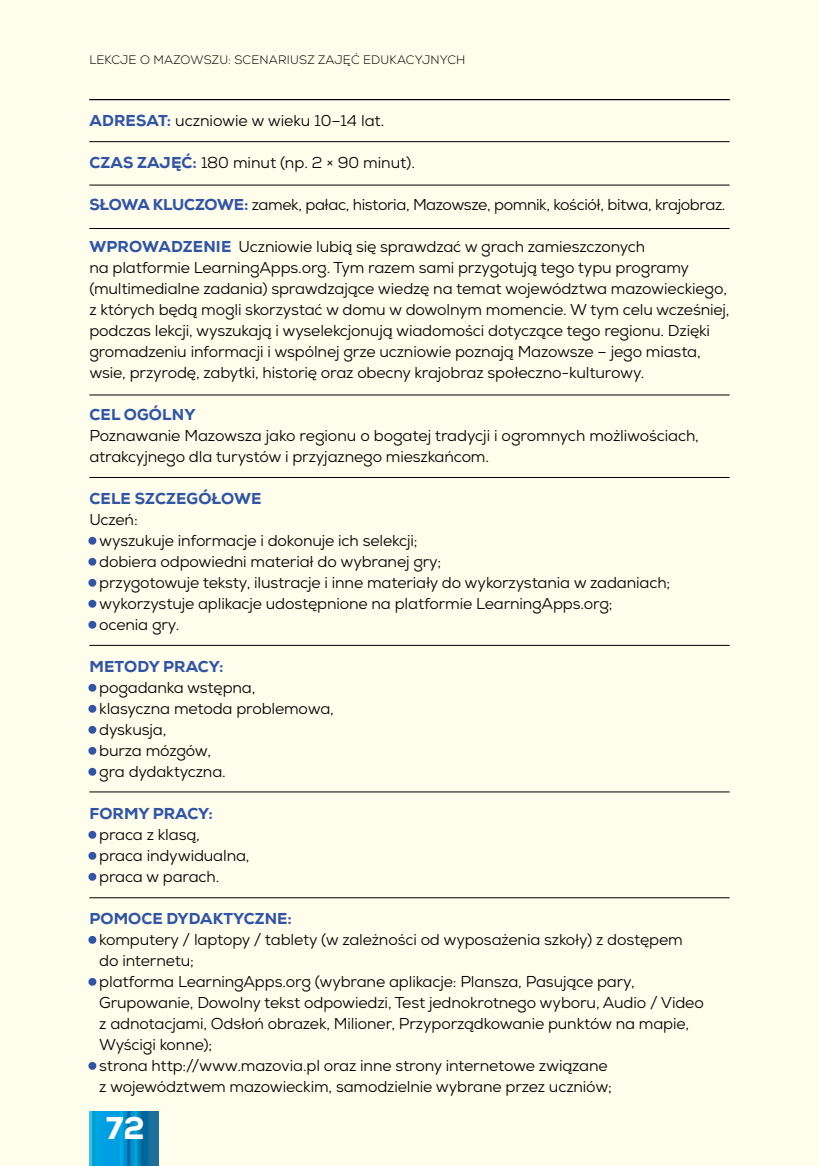
<style>
.page{position:relative;width:819px;height:1166px;background:#fffdeb}
.page>*{position:absolute;margin:0;border:0;box-sizing:border-box;transform-origin:0 0}
.t1{font:800 31.5px "Nexa";color:#fff}
.t2{font:15.75px/21px "Nexa";letter-spacing:-.01em;color:#000}
.t3{font:800 15.75px "Nexa";letter-spacing:.005em;color:#3155a6}
.t4{font:300 12.25px "Nexa";letter-spacing:.015em;color:#000}
.s1{font-weight:800;color:#3155a6}
.s2{color:#3155a6}
</style>
<div class="page">
<img style="left:89px;top:1111px;width:70px;height:55px">
<div style="left:88px;top:537px;width:8px;height:8px;border:5px solid #3155a6;border-radius:50%"></div>
<div style="left:88px;top:558px;width:8px;height:8px;border:5px solid #3155a6;border-radius:50%"></div>
<div style="left:88px;top:579px;width:8px;height:8px;border:5px solid #3155a6;border-radius:50%"></div>
<div style="left:88px;top:600px;width:8px;height:8px;border:5px solid #3155a6;border-radius:50%"></div>
<div style="left:88px;top:621px;width:8px;height:8px;border:5px solid #3155a6;border-radius:50%"></div>
<div style="left:88px;top:684px;width:8px;height:8px;border:5px solid #3155a6;border-radius:50%"></div>
<div style="left:88px;top:705px;width:8px;height:8px;border:5px solid #3155a6;border-radius:50%"></div>
<div style="left:88px;top:726px;width:8px;height:8px;border:5px solid #3155a6;border-radius:50%"></div>
<div style="left:88px;top:747px;width:8px;height:8px;border:5px solid #3155a6;border-radius:50%"></div>
<div style="left:88px;top:768px;width:8px;height:8px;border:5px solid #3155a6;border-radius:50%"></div>
<div style="left:88px;top:831px;width:8px;height:8px;border:5px solid #3155a6;border-radius:50%"></div>
<div style="left:88px;top:852px;width:8px;height:8px;border:5px solid #3155a6;border-radius:50%"></div>
<div style="left:88px;top:873px;width:8px;height:8px;border:5px solid #3155a6;border-radius:50%"></div>
<div style="left:88px;top:936px;width:8px;height:8px;border:5px solid #3155a6;border-radius:50%"></div>
<div style="left:88px;top:978px;width:8px;height:8px;border:5px solid #3155a6;border-radius:50%"></div>
<div style="left:88px;top:1062px;width:8px;height:8px;border:5px solid #3155a6;border-radius:50%"></div>
<hr style="left:89px;top:141px;width:640px;height:1px;background:#000">
<hr style="left:89px;top:99px;width:640px;height:1px;background:#000">
<hr style="left:89px;top:185px;width:640px;height:1px;background:#000">
<hr style="left:89px;top:228px;width:640px;height:1px;background:#000">
<hr style="left:89px;top:645px;width:640px;height:1px;background:#000">
<hr style="left:89px;top:477px;width:640px;height:1px;background:#000">
<hr style="left:89px;top:395px;width:640px;height:1px;background:#000">
<hr style="left:89px;top:791px;width:640px;height:1px;background:#000">
<hr style="left:89px;top:897px;width:640px;height:1px;background:#000">
<p class="t4" style="left:89px;top:52px;width:377px">LEKCJE O MAZOWSZU: SCENARIUSZ ZAJĘĆ EDUKACYJNYCH</p>
<p class="t2" style="left:89px;top:110px;width:296px"><span class="s1">ADRESAT:</span> uczniowie w wieku 10–14 lat.</p>
<p class="t2" style="left:89px;top:152px;width:327px"><span class="s1">CZAS ZAJĘĆ:</span> 180 minut (np. 2 × 90 minut).</p>
<p class="t2" style="left:89px;top:194px;width:637px"><span class="s1">SŁOWA KLUCZOWE:</span> zamek, pałac, historia, Mazowsze, pomnik, kościół, bitwa, krajobraz.</p>
<p class="t2" style="left:89px;top:236px;width:641px"><span class="s1">WPROWADZENIE</span> Uczniowie lubią się sprawdzać w grach zamieszczonych<br>na platformie LearningApps.org. Tym razem sami przygotują tego typu programy (multimedialne zadania) sprawdzające wiedzę na temat województwa mazowieckiego, z których będą mogli skorzystać w domu w dowolnym momencie. W tym celu wcześniej, podczas lekcji, wyszukają i wyselekcjonują wiadomości dotyczące tego regionu. Dzięki gromadzeniu informacji i wspólnej grze uczniowie poznają Mazowsze – jego miasta, wsie, przyrodę, zabytki, historię oraz obecny krajobraz społeczno-kulturowy.</p>
<p class="t3" style="left:89px;top:404px;width:107px">CEL OGÓLNY</p>
<p class="t2" style="left:89px;top:425px;width:611px">Poznawanie Mazowsza jako regionu o bogatej tradycji i ogromnych możliwościach, atrakcyjnego dla turystów i przyjaznego mieszkańcom.</p>
<p class="t3" style="left:89px;top:488px;width:174px">CELE SZCZEGÓŁOWE</p>
<p class="t2" style="left:89px;top:509px;width:50px">Uczeń:</p>
<p class="t2" style="left:89px;top:530px;width:329px"><span class="s2">•</span> wyszukuje informacje i dokonuje ich selekcji;</p>
<p class="t2" style="left:89px;top:551px;width:353px"><span class="s2">•</span> dobiera odpowiedni materiał do wybranej gry;</p>
<p class="t2" style="left:89px;top:572px;width:582px"><span class="s2">•</span> przygotowuje teksty, ilustracje i inne materiały do wykorzystania w zadaniach;</p>
<p class="t2" style="left:89px;top:593px;width:524px"><span class="s2">•</span> wykorzystuje aplikacje udostępnione na platformie LearningApps.org;</p>
<p class="t2" style="left:89px;top:614px;width:91px"><span class="s2">•</span> ocenia gry.</p>
<p class="t3" style="left:89px;top:657px;width:136px">METODY PRACY:</p>
<p class="t2" style="left:89px;top:677px;width:168px"><span class="s2">•</span> pogadanka wstępna,</p>
<p class="t2" style="left:89px;top:698px;width:246px"><span class="s2">•</span> klasyczna metoda problemowa,</p>
<p class="t2" style="left:89px;top:719px;width:79px"><span class="s2">•</span> dyskusja,</p>
<p class="t2" style="left:89px;top:740px;width:123px"><span class="s2">•</span> burza mózgów,</p>
<p class="t2" style="left:89px;top:761px;width:138px"><span class="s2">•</span> gra dydaktyczna.</p>
<p class="t3" style="left:89px;top:804px;width:125px">FORMY PRACY:</p>
<p class="t2" style="left:89px;top:824px;width:112px"><span class="s2">•</span> praca z klasą,</p>
<p class="t2" style="left:89px;top:845px;width:162px"><span class="s2">•</span> praca indywidualna,</p>
<p class="t2" style="left:89px;top:866px;width:131px"><span class="s2">•</span> praca w parach.</p>
<p class="t3" style="left:89px;top:909px;width:204px">POMOCE DYDAKTYCZNE:</p>
<p class="t2" style="left:99px;top:929px;width:585px;text-indent:-10px"><span class="s2">•</span> komputery / laptopy / tablety (w zależności od wyposażenia szkoły) z dostępem do internetu;</p>
<p class="t2" style="left:99px;top:971px;width:606px;text-indent:-10px"><span class="s2">•</span> platforma LearningApps.org (wybrane aplikacje: Plansza, Pasujące pary, Grupowanie, Dowolny tekst odpowiedzi, Test jednokrotnego wyboru, Audio / Video z adnotacjami, Odsłoń obrazek, Milioner, Przyporządkowanie punktów na mapie, Wyścigi konne);</p>
<p class="t2" style="left:89px;top:1055px;width:524px;text-align:right"><span class="s2">•</span> strona http://www.mazovia.pl oraz inne strony internetowe związane z województwem mazowieckim, samodzielnie wybrane przez uczniów;</p>
<h1 class="t1" style="left:106px;top:1108px;width:40px">72</h1>
</div>
